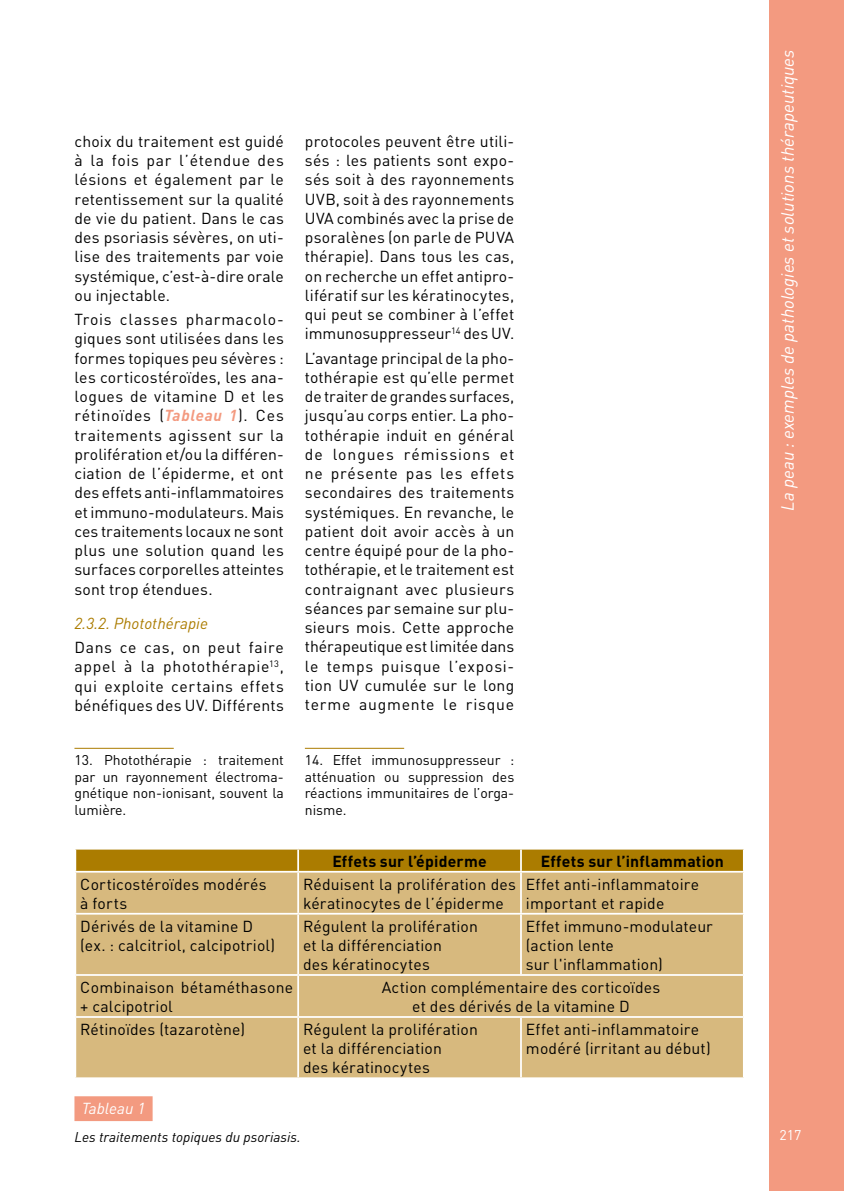
<style>
.page{position:relative;width:844px;height:1191px;background:#fff}
.page>*{position:absolute;margin:0;border:0;box-sizing:border-box;transform-origin:0 0}
.t1{font:italic 17.5px "DIN";color:#fff}
._04-Texte_courant{font:15.75px/19.2px "DIN";letter-spacing:.01em;color:#000;text-align:justify}
._04-Texte_courant-2{font:700 15.75px "DIN";letter-spacing:.015em;color:#000}
._7-Inter_3{font:italic 15.75px "DIN";color:#ab7c00}
._05_legende_numero{font:italic 15.75px "DIN";color:#fff}
._11-Notes{font:14px/16.6px "DIN";color:#000;text-align:justify}
._05-legendes{font:italic 14px "DIN";color:#000}
.t2{font:14px "DIN";color:#fff}
.s1{font-weight:700;font-style:italic;color:#f39a80}
</style>
<div class="page">
<div style="left:769px;top:0;width:74px;height:1191px;background:#f39a80"></div>
<hr style="left:305px;top:748px;width:99px;height:1px;background:#ab7c00">
<hr style="left:74px;top:748px;width:100px;height:1px;background:#ab7c00">
<div style="left:74px;top:1096px;width:78px;height:25px;background:#f39a80"></div>
<div style="left:76px;top:872px;width:666px;height:205px;background:#d7b97e"></div>
<svg style="left:75px;top:848px;width:667px;height:23px;background:#b18614"></svg>
<hr style="left:297px;top:872px;width:2px;height:41px;background:#fff">
<hr style="left:520px;top:872px;width:1px;height:41px;background:#fff">
<hr style="left:74px;top:913px;width:224px;height:1px;background:#fff">
<hr style="left:298px;top:913px;width:223px;height:1px;background:#fff">
<hr style="left:297px;top:914px;width:2px;height:60px;background:#fff">
<hr style="left:521px;top:913px;width:223px;height:1px;background:#fff">
<hr style="left:520px;top:914px;width:1px;height:60px;background:#fff">
<hr style="left:74px;top:974px;width:224px;height:2px;background:#fff">
<hr style="left:298px;top:974px;width:223px;height:2px;background:#fff">
<hr style="left:297px;top:976px;width:2px;height:40px;background:#fff">
<hr style="left:521px;top:974px;width:223px;height:2px;background:#fff">
<hr style="left:74px;top:1016px;width:224px;height:1px;background:#fff">
<hr style="left:298px;top:1016px;width:223px;height:1px;background:#fff">
<hr style="left:297px;top:1017px;width:2px;height:60px;background:#fff">
<hr style="left:521px;top:1016px;width:223px;height:1px;background:#fff">
<hr style="left:520px;top:1017px;width:1px;height:60px;background:#fff">
<p class="_04-Texte_courant" style="left:74px;top:131px;width:211px">choix du traitement est guidé à la fois par l’étendue des lésions et également par le retentissement sur la qualité de vie du patient. Dans le cas des psoriasis sévères, on uti&shy;lise des traitements par voie systémique, c’est-à-dire orale ou injectable.</p>
<p class="_04-Texte_courant" style="left:74px;top:309px;width:211px">Trois classes pharmacolo&shy;giques sont utilisées dans les formes topiques peu sévères : les corticostéroïdes, les ana&shy;logues de vitamine D et les rétinoïdes (<span class="s1">Tableau 1</span>). Ces traitements agissent sur la prolifération et/ou la différen&shy;ciation de l’épiderme, et ont des effets anti-inflammatoires et immuno-modulateurs. Mais ces traitements locaux ne sont plus une solution quand les surfaces corporelles atteintes sont trop étendues.</p>
<p class="_7-Inter_3" style="left:74px;top:613px;width:135px">2.3.2. Photothérapie</p>
<p class="_04-Texte_courant" style="left:74px;top:637px;width:211px">Dans ce cas, on peut faire appel à la photothérapie<sup>13</sup>, qui exploite certains effets bénéfiques des UV. Différents</p>
<p class="_11-Notes" style="left:74px;top:751px;width:211px">13. Photothérapie : traitement par un rayonnement électroma&shy;gnétique non-ionisant, souvent la lumière.</p>
<p class="_04-Texte_courant" style="left:80px;top:874px;width:188px">Corticostéroïdes modérés</p>
<p class="_04-Texte_courant" style="left:80px;top:893px;width:48px">à forts</p>
<p class="_04-Texte_courant" style="left:80px;top:916px;width:174px">Dérivés de la vitamine D</p>
<p class="_04-Texte_courant" style="left:80px;top:935px;width:196px">(ex. : calcitriol, calcipotriol)</p>
<p class="_04-Texte_courant" style="left:305px;top:131px;width:211px">protocoles peuvent être utili&shy;sés : les patients sont expo&shy;sés soit à des rayonnements UVB, soit à des rayonnements UVA combinés avec la prise de psoralènes (on parle de PUVA thérapie). Dans tous les cas, on recherche un effet antipro&shy;lifératif sur les kératinocytes, qui peut se combiner à l’effet immunosuppresseur<sup>14</sup> des UV.</p>
<p class="_04-Texte_courant" style="left:305px;top:348px;width:211px">L’avantage principal de la pho&shy;tothérapie est qu’elle permet de traiter de grandes surfaces, jusqu’au corps entier. La pho&shy;tothérapie induit en général de longues rémissions et ne présente pas les effets secondaires des traitements systémiques. En revanche, le patient doit avoir accès à un centre équipé pour de la pho&shy;tothérapie, et le traitement est contraignant avec plusieurs séances par semaine sur plu&shy;sieurs mois. Cette approche thérapeutique est limitée dans le temps puisque l’exposi&shy;tion UV cumulée sur le long terme augmente le risque</p>
<p class="_11-Notes" style="left:305px;top:751px;width:211px">14. Effet immunosuppresseur : atténuation ou suppression des réactions immunitaires de l’orga&shy;nisme.</p>
<p class="_04-Texte_courant-2" style="left:332px;top:850px;width:156px">Effets sur l’épiderme</p>
<p class="_04-Texte_courant-2" style="left:540px;top:850px;width:185px">Effets sur l’inflammation</p>
<p class="_04-Texte_courant" style="left:303px;top:874px;width:214px">Réduisent la prolifération des kératinocytes de l’épiderme</p>
<p class="_04-Texte_courant" style="left:526px;top:874px;width:175px">Effet anti-inflammatoire</p>
<p class="_04-Texte_courant" style="left:526px;top:893px;width:140px">important et rapide</p>
<p class="_04-Texte_courant" style="left:303px;top:916px;width:176px">Régulent la prolifération</p>
<p class="_04-Texte_courant" style="left:303px;top:935px;width:140px">et la différenciation</p>
<p class="_04-Texte_courant" style="left:303px;top:954px;width:128px">des kératinocytes</p>
<p class="_04-Texte_courant" style="left:526px;top:916px;width:188px">Effet immuno-modulateur</p>
<p class="_04-Texte_courant" style="left:526px;top:935px;width:89px">(action lente</p>
<p class="_04-Texte_courant" style="left:526px;top:954px;width:138px">sur l'inflammation)</p>
<p class="_04-Texte_courant" style="left:80px;top:977px;width:214px">Combinaison bétaméthasone + calcipotriol</p>
<p class="_04-Texte_courant" style="left:381px;top:977px;width:280px">Action complémentaire des corticoïdes</p>
<p class="_04-Texte_courant" style="left:412px;top:996px;width:219px">et des dérivés de la vitamine D</p>
<p class="_04-Texte_courant" style="left:80px;top:1019px;width:166px">Rétinoïdes (tazarotène)</p>
<p class="_04-Texte_courant" style="left:303px;top:1019px;width:176px">Régulent la prolifération</p>
<p class="_04-Texte_courant" style="left:303px;top:1038px;width:140px">et la différenciation</p>
<p class="_04-Texte_courant" style="left:303px;top:1057px;width:128px">des kératinocytes</p>
<p class="_05_legende_numero" style="left:82px;top:1098px;width:65px">Tableau 1</p>
<p class="_05-legendes" style="left:74px;top:1127px;width:228px">Les traitements topiques du psoriasis.</p>
<p class="_04-Texte_courant" style="left:526px;top:1019px;width:175px">Effet anti-inflammatoire</p>
<p class="_04-Texte_courant" style="left:526px;top:1038px;width:186px">modéré (irritant au début)</p>
<p class="t1" style="left:776px;top:510px;width:462px;rotate:-90deg">La peau : exemples de pathologies et solutions thérapeutiques</p>
<p class="t2" style="left:779px;top:1125px;width:23px">217</p>
</div>
